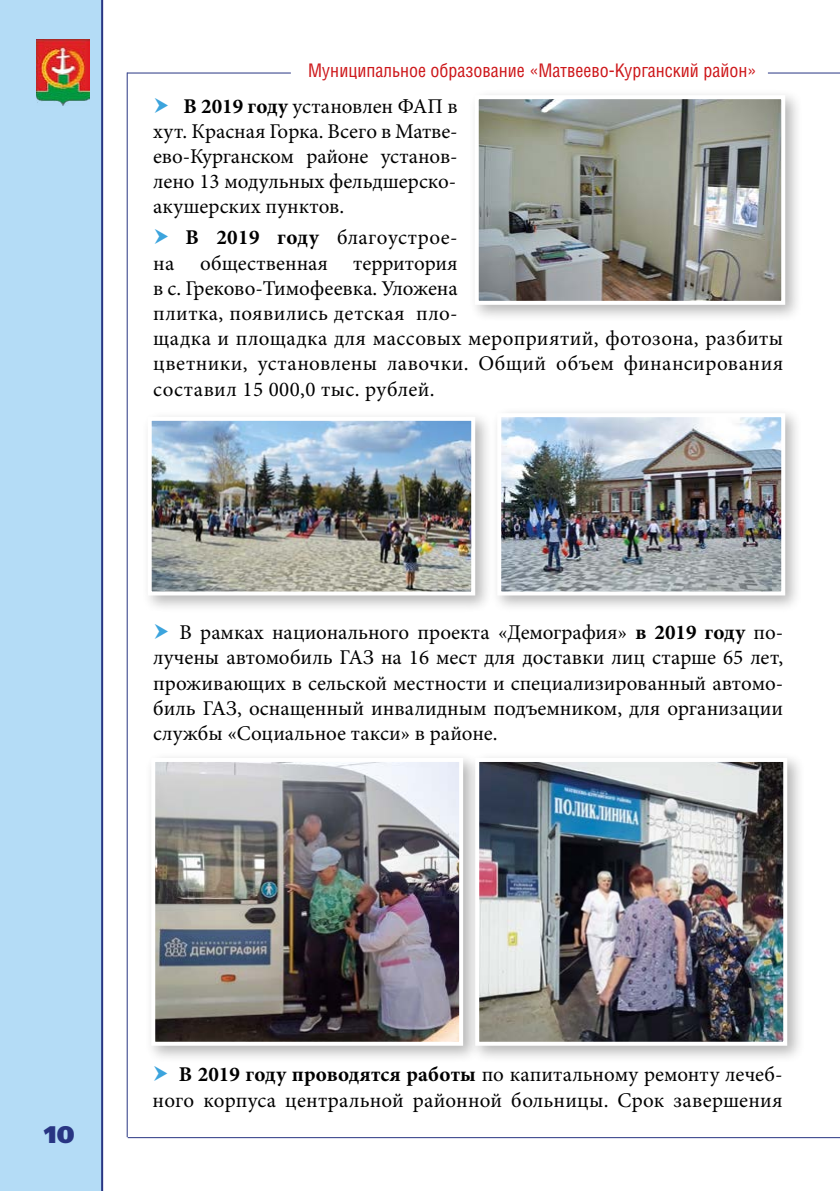
<style>
.page{position:relative;width:840px;height:1191px;background:#fff}
.page>*{position:absolute;margin:0;border:0;box-sizing:border-box;transform-origin:0 0}
.t1{font:24px "AG Foreigner Black C";color:#283583}
.t2{font:21px/25.2px "Minion Pro";letter-spacing:.01em;color:#000;text-align:justify}
.t3{font:18px "AG Letterica Condensed C";color:#cd171a}
.s1{font-weight:700}
</style>
<div class="page">
<div style="left:0;top:0;width:102px;height:1191px;background:#b4dcf6"></div>
<hr style="left:101px;top:0;width:2px;height:1191px;background:#283583">
<hr style="left:767px;top:73px;width:72px;height:1px;background:#283583">
<hr style="left:127px;top:73px;width:164px;height:1px;background:#283583">
<hr style="left:127px;top:73px;width:1px;height:1064px;background:#283583">
<hr style="left:128px;top:1137px;width:711px;height:1px;background:#283583">
<img style="left:37px;top:39px;width:52px;height:67px">
<div style="left:468px;top:89px;width:335px;height:234px;background:#000;opacity:.29"></div>
<img style="left:479px;top:100px;width:300px;height:200px">
<div style="left:474px;top:95px;width:310px;height:210px;border:4px solid #fff"></div>
<div style="left:141px;top:410px;width:352px;height:203px;background:#000;opacity:.29"></div>
<img style="left:153px;top:422px;width:317px;height:168px">
<div style="left:148px;top:417px;width:327px;height:178px;border:4px solid #fff"></div>
<div style="left:490px;top:406px;width:312px;height:207px;background:#000;opacity:.29"></div>
<img style="left:502px;top:418px;width:277px;height:172px">
<div style="left:497px;top:413px;width:287px;height:182px;border:4px solid #fff"></div>
<div style="left:144px;top:751px;width:336px;height:312px;background:#000;opacity:.29"></div>
<img style="left:156px;top:763px;width:302px;height:277px">
<div style="left:151px;top:758px;width:312px;height:287px;border:4px solid #fff"></div>
<div style="left:468px;top:751px;width:336px;height:312px;background:#000;opacity:.29"></div>
<img style="left:480px;top:763px;width:301px;height:277px">
<div style="left:475px;top:758px;width:311px;height:287px;border:4px solid #fff"></div>
<p class="t3" style="left:308px;top:59px;width:449px">Муниципальное образование «Матвеево-Курганский район»</p>
<p class="t2" style="left:153px;top:93px;width:306px;text-indent:30px"><span class="s1">В 2019 году</span> установлен ФАП в хут. Красная Горка. Всего в Матве&shy;ево-Курганском районе установ&shy;лено 13 модульных фельдшерско&shy;акушерских пунктов.</p>
<p class="t2" style="left:153px;top:225px;width:631px;text-align:left;text-indent:32px"><span class="s1">В 2019 году</span> благоустрое-<br>на общественная территория<br>в с. Греково-Тимофеевка. Уложена<br>плитка, появились детская пло-<br>щадка и площадка для массовых мероприятий, фотозона, разбиты цветники, установлены лавочки. Общий объем финансирования составил 15 000,0 тыс. рублей.</p>
<p class="t2" style="left:153px;top:620px;width:631px;text-indent:26px">В рамках национального проекта «Демография» <span class="s1">в 2019 году</span> по&shy;лучены автомобиль ГАЗ на 16 мест для доставки лиц старше 65 лет, проживающих в сельской местности и специализированный автомо&shy;биль ГАЗ, оснащенный инвалидным подъемником, для организации службы «Социальное такси» в районе.</p>
<p class="t1" style="left:44px;top:1120px;width:32px">10</p>
<p class="t2" style="left:152px;top:1062px;width:631px;text-align:right"><span class="s1">В 2019 году проводятся работы</span> по капитальному ремонту лечеб&shy;ного корпуса центральной районной больницы. Срок завершения</p>
</div>
